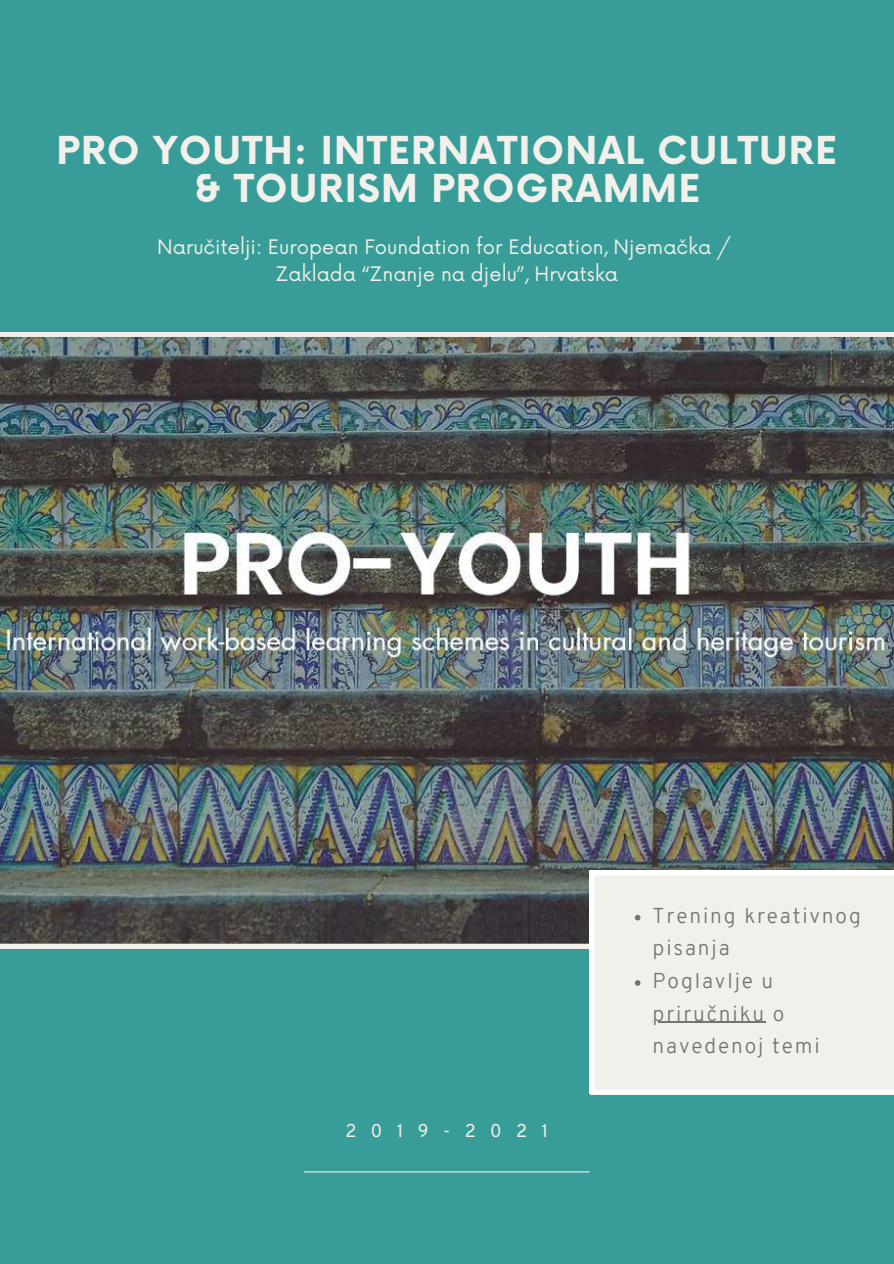
<style>
.page{position:relative;width:894px;height:1264px;background:#fff}
.page>*{position:absolute;margin:0;border:0;box-sizing:border-box;transform-origin:0 0}
.t1{font:700 37.5px/38.2px "Now";letter-spacing:.03em;color:#f2f0eb;text-align:center}
.t2{font:300 21px/32.7px "Overpass";letter-spacing:.09em;color:#737373}
.t3{font:19.5px/27px "Now";color:#f2f0eb;text-align:center}
.t4{font:18px "Overpass";letter-spacing:.8em;color:#f2f0eb}
</style>
<div class="page">
<div style="left:0;top:0;width:893px;height:1263px;background:#389d98"></div>
<img style="left:0;top:332px;width:893px;height:616px">
<svg style="left:589px;top:871px;width:304px;height:222px"></svg>
<svg style="left:634px;top:914px;width:6px;height:6px"></svg>
<svg style="left:634px;top:980px;width:6px;height:5px"></svg>
<hr style="left:652px;top:1021px;width:113px;height:1px;background:#737373">
<hr style="left:304px;top:1171px;width:285px;height:1px;background:#f2f0eb">
<h1 class="t1" style="left:57px;top:133px;width:781px">PRO YOUTH: INTERNATIONAL CULTURE &amp; TOURISM PROGRAMME</h1>
<p class="t3" style="left:157px;top:234px;width:574px">Naručitelji: European Foundation for Education, Njemačka /<br>Zaklada “Znanje na djelu”, Hrvatska</p>
<p class="t4" style="left:345px;top:1123px;width:204px">2019-2021</p>
<p class="t2" style="left:652px;top:901px;width:210px">Trening kreativnog pisanja<br>Poglavlje u priručniku o navedenoj temi</p>
</div>
